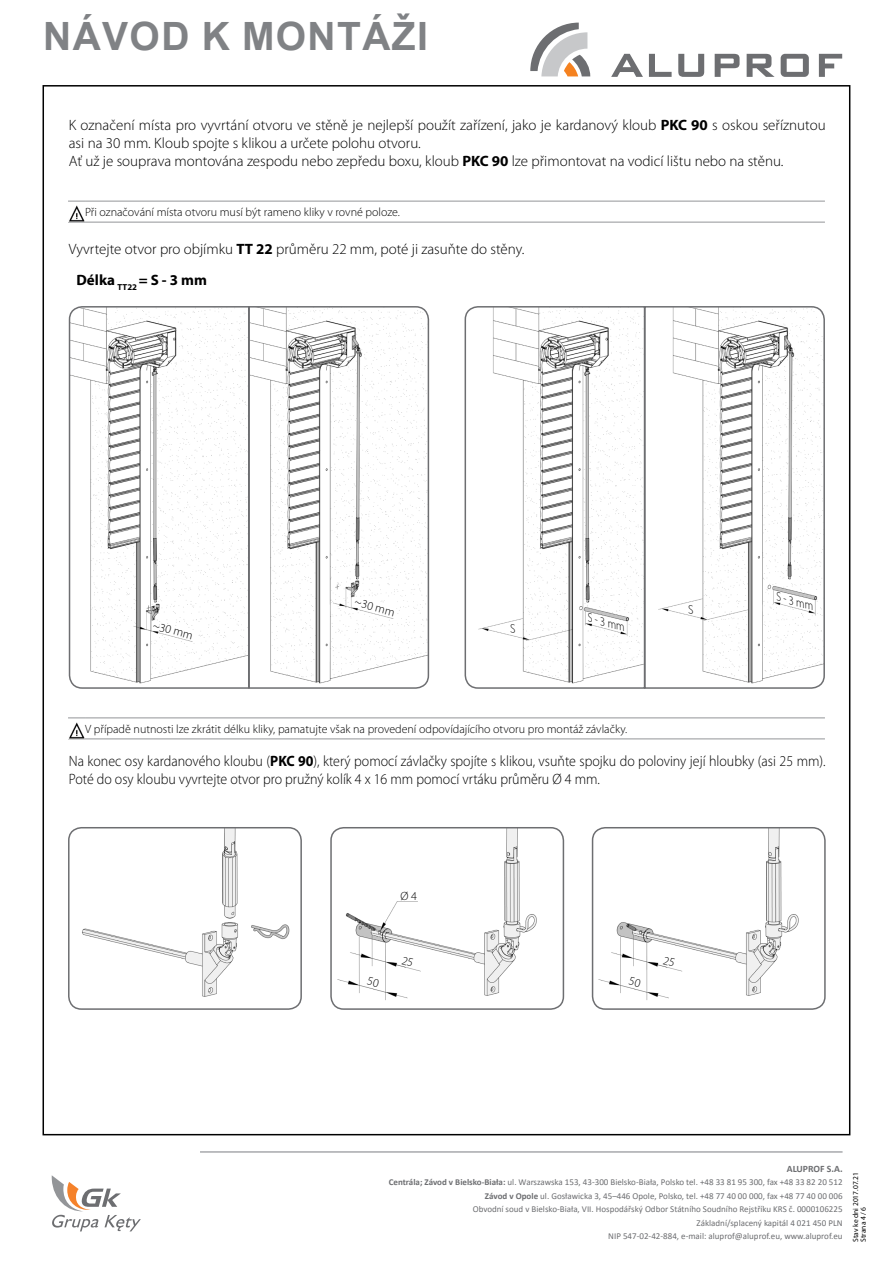
<style>
.page{position:relative;width:893px;height:1263px;background:#fff}
.page>*{position:absolute;margin:0;border:0;box-sizing:border-box;transform-origin:0 0}
.t1{font:700 39px "Arial";letter-spacing:.035em;color:#808285}
.t2{font:300 15px/18px "Myriad Pro";color:#000}
.t3{font:300 15px/18px "Myriad Pro";color:#000;scale:.93 1}
.t4{font:700 15px "Myriad Pro";color:#000}
.t5{font:300 12px "Myriad Pro";color:#000}
.t6{font:italic 300 12px "Myriad Pro";color:#000;scale:.9 1}
.t7{font:700 9.75px "Calibri";color:#6d6e71}
.t8{font:9px/13.5px "Calibri";color:#6d6e71;text-align:right}
.t9{font:7.5px "Myriad Pro";color:#000}
.s1{font-weight:700}
</style>
<div class="page">
<svg style="left:530px;top:23px;width:60px;height:53px"></svg>
<svg style="left:649px;top:54px;width:23px;height:23px"></svg>
<svg style="left:678px;top:54px;width:26px;height:23px"></svg>
<svg style="left:611px;top:54px;width:32px;height:23px"></svg>
<svg style="left:715px;top:54px;width:24px;height:23px"></svg>
<svg style="left:747px;top:54px;width:28px;height:23px"></svg>
<svg style="left:781px;top:54px;width:28px;height:23px"></svg>
<svg style="left:819px;top:54px;width:23px;height:23px"></svg>
<svg style="left:52px;top:1175px;width:89px;height:56px"></svg>
<hr style="left:200px;top:1151px;width:642px;height:2px;background:#a7a9ac">
<img style="left:331px;top:828px;width:232px;height:179px">
<div style="left:330px;top:827px;width:234px;height:183px;border:2px solid #6d6e71;border-radius:13px"></div>
<img style="left:69px;top:828px;width:232px;height:181px">
<div style="left:68px;top:827px;width:234px;height:183px;border:2px solid #6d6e71;border-radius:13px"></div>
<img style="left:593px;top:828px;width:230px;height:181px">
<div style="left:592px;top:827px;width:234px;height:183px;border:2px solid #6d6e71;border-radius:13px"></div>
<svg style="left:68px;top:306px;width:180px;height:383px"></svg>
<svg style="left:464px;top:306px;width:179px;height:383px"></svg>
<svg style="left:248px;top:306px;width:182px;height:383px"></svg>
<svg style="left:643px;top:306px;width:182px;height:383px"></svg>
<svg style="left:68px;top:201px;width:17px;height:1px"></svg>
<svg style="left:68px;top:222px;width:17px;height:1px"></svg>
<hr style="left:85px;top:201px;width:740px;height:1px;background:#939598">
<hr style="left:85px;top:222px;width:740px;height:1px;background:#939598">
<img style="left:69px;top:205px;width:15px;height:17px">
<svg style="left:68px;top:718px;width:17px;height:1px"></svg>
<svg style="left:68px;top:739px;width:17px;height:1px"></svg>
<hr style="left:85px;top:718px;width:740px;height:1px;background:#939598">
<hr style="left:85px;top:739px;width:740px;height:1px;background:#939598">
<img style="left:69px;top:722px;width:15px;height:16px">
<svg style="left:367px;top:977px;width:12px;height:10px"></svg>
<svg style="left:628px;top:977px;width:13px;height:10px"></svg>
<svg style="left:402px;top:956px;width:11px;height:10px"></svg>
<svg style="left:663px;top:956px;width:12px;height:10px"></svg>
<svg style="left:511px;top:624px;width:4px;height:9px"></svg>
<svg style="left:689px;top:605px;width:4px;height:9px"></svg>
<h1 class="t1" style="left:43px;top:9px;width:386px">NÁVOD K MONTÁŽI</h1>
<p class="t2" style="left:69px;top:117px;width:758px">K označení místa pro vyvrtání otvoru ve stěně je nejlepší použít zařízení, jako je kardanový kloub <span class="s1">PKC 90</span> s oskou seříznutou asi na 30 mm. Kloub spojte s klikou a určete polohu otvoru.<br>Ať už je souprava montována zespodu nebo zepředu boxu, kloub <span class="s1">PKC 90</span> lze přimontovat na vodicí lištu nebo na stěnu.</p>
<h3 class="t5" style="left:85px;top:205px;width:316px">Při označování místa otvoru musí být rameno kliky v rovné poloze.</h3>
<h2 class="t2" style="left:69px;top:240px;width:457px">Vyvrtejte otvor pro objímku <span class="s1">TT 22</span> průměru 22 mm, poté ji zasuňte do stěny.</h2>
<h2 class="t4" style="left:77px;top:270px;width:132px">Délka <sub>TT22</sub> = S - 3 mm</h2>
<h3 class="t5" style="left:356px;top:595px;width:43px;rotate:15deg">~30 mm</h3>
<h3 class="t5" style="left:155px;top:619px;width:43px;rotate:15deg">~30 mm</h3>
<h3 class="t6" style="left:590px;top:611px;width:44px;rotate:15deg">S-3mm</h3>
<h3 class="t5" style="left:85px;top:722px;width:544px">V případě nutnosti lze zkrátit délku kliky, pamatujte však na provedení odpovídajícího otvoru pro montáž závlačky.</h3>
<h3 class="t6" style="left:779px;top:590px;width:44px;rotate:15deg">S-3mm</h3>
<h2 class="t3" style="left:69px;top:752px;width:815px">Na konec osy kardanového kloubu (<span class="s1">PKC 90</span>), který pomocí závlačky spojíte s klikou, vsuňte spojku do poloviny její hloubky (asi 25 mm).<br>Poté do osy kloubu vyvrtejte otvor pro pružný kolík 4 x 16 mm pomocí vrtáku průměru Ø 4 mm.</h2>
<h3 class="t5" style="left:400px;top:889px;width:18px">Ø4</h3>
<p class="t7" style="left:787px;top:1162px;width:57px">ALUPROF S.A.</p>
<p class="t8" style="left:389px;top:1175px;width:455px"><span class="s1">Centrála; Závod v Bielsko-Biała:</span> ul. Warszawska 153, 43-300 Bielsko-Biała, Polsko tel. +48 33 81 95 300, fax +48 33 82 20 512<br><span class="s1">Závod v Opole</span> ul. Gosławicka 3, 45–446 Opole, Polsko, tel. +48 77 40 00 000, fax +48 77 40 00 006<br>Obvodní soud v Bielsko-Biała, VII. Hospodářský Odbor Státního Soudního Rejstříku KRS č. 0000106225<br>Základní/splacený kapitál 4 021 450 PLN<br>NIP 547-02-42-884, e-mail: aluprof@aluprof.eu, www.aluprof.eu</p>
<p class="t9" style="left:851px;top:1242px;width:71px;rotate:-90deg">Stav ke dni 2017.07.21</p>
<p class="t9" style="left:859px;top:1242px;width:37px;rotate:-90deg">Strana 4 / 6</p>
</div>
